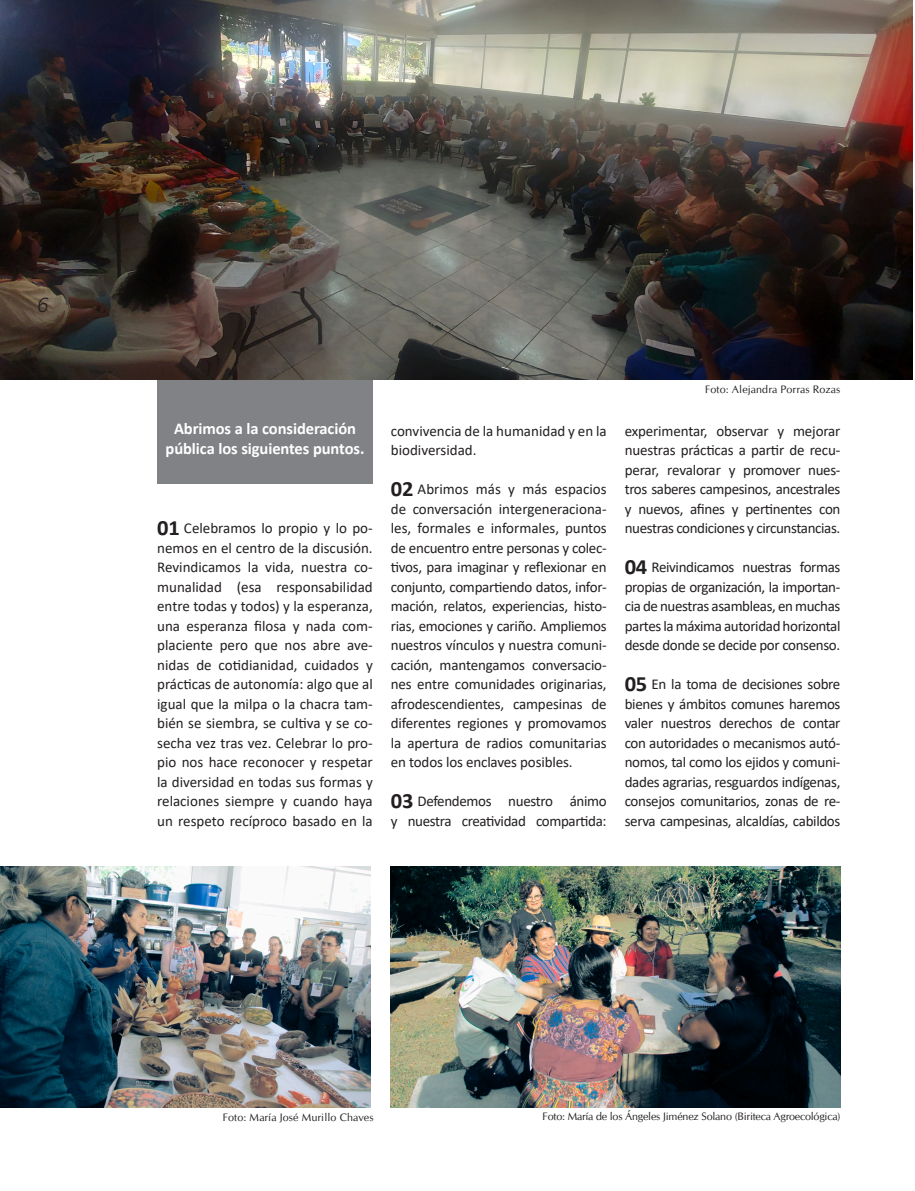
<style>
.page{position:relative;width:915px;height:1191px;background:#fff}
.page>*{position:absolute;margin:0;border:0;box-sizing:border-box;transform-origin:0 0}
.t1{font:italic 300 21px "Brix Slab";color:#231f20}
.t2{font:700 16.5px/19.5px "Calibri";letter-spacing:-.005em;color:#fff;text-align:center}
.t3{font:15px/19.5px "Calibri";letter-spacing:-.02em;color:#231f20;text-align:justify}
.t4{font:15px/19.5px "Calibri";color:#231f20}
.t5{font:10.8px "CG Omega";letter-spacing:-.02em;color:#231f20}
.t6{font:10.8px "CG Omega";letter-spacing:.01em;color:#231f20}
.s1{font-weight:700;font-size:21.9px}
</style>
<div class="page">
<div style="left:157px;top:379px;width:215px;height:104px;background:#808285"></div>
<img style="left:0;top:0;width:912px;height:379px">
<img style="left:0;top:867px;width:370px;height:240px">
<img style="left:390px;top:867px;width:450px;height:240px">
<h1 class="t1" style="left:37px;top:291px;width:13px">6</h1>
<p class="t2" style="left:165px;top:418px;width:200px">Abrimos a la consideración pública los siguientes puntos.</p>
<p class="t3" style="left:157px;top:518px;width:217px"><span class="s1">01</span> Celebramos lo propio y lo po&shy;nemos en el centro de la discusión.<br>Revindicamos la vida, nuestra co&shy;munalidad (esa responsabilidad entre todas y todos) y la esperanza, una esperanza filosa y nada com&shy;placiente pero que nos abre ave&shy;nidas de cotidianidad, cuidados y prácticas de autonomía: algo que al igual que la milpa o la chacra tam&shy;bién se siembra, se cultiva y se co&shy;secha vez tras vez. Celebrar lo pro&shy;pio nos hace reconocer y respetar la diversidad en todas sus formas y relaciones siempre y cuando haya un respeto recíproco basado en la</p>
<p class="t4" style="left:390px;top:421px;width:217px">convivencia de la humanidad y en la biodiversidad.</p>
<p class="t3" style="left:390px;top:479px;width:217px"><span class="s1">02</span> Abrimos más y más espacios de conversación intergeneraciona&shy;les, formales e informales, puntos de encuentro entre personas y colec&shy;tivos, para imaginar y reflexionar en conjunto, compartiendo datos, infor&shy;mación, relatos, experiencias, histo&shy;rias, emociones y cariño. Ampliemos nuestros vínculos y nuestra comuni&shy;cación, mantengamos conversacio&shy;nes entre comunidades originarias, afrodescendientes, campesinas de diferentes regiones y promovamos la apertura de radios comunitarias en todos los enclaves posibles.</p>
<p class="t3" style="left:390px;top:791px;width:217px"><span class="s1">03</span> Defendemos nuestro ánimo y nuestra creatividad compartida:</p>
<p class="t6" style="left:704px;top:383px;width:137px">Foto: Alejandra Porras Rozas</p>
<p class="t3" style="left:624px;top:421px;width:217px">experimentar, observar y mejorar nuestras prácticas a partir de recu&shy;perar, revalorar y promover nues&shy;tros saberes campesinos, ancestrales y nuevos, afines y pertinentes con nuestras condiciones y circunstancias.</p>
<p class="t3" style="left:624px;top:557px;width:217px"><span class="s1">04</span> Reivindicamos nuestras formas propias de organización, la importan&shy;cia de nuestras asambleas, en muchas partes la máxima autoridad horizontal desde donde se decide por consenso.</p>
<p class="t3" style="left:624px;top:674px;width:217px"><span class="s1">05</span> En la toma de decisiones sobre bienes y ámbitos comunes haremos valer nuestros derechos de contar con autoridades o mecanismos autó&shy;nomos, tal como los ejidos y comuni&shy;dades agrarias, resguardos indígenas, consejos comunitarios, zonas de re&shy;serva campesinas, alcaldías, cabildos</p>
<p class="t6" style="left:223px;top:1110px;width:152px">Foto: María José Murillo Chaves</p>
<p class="t5" style="left:542px;top:1110px;width:299px">Foto: María de los Ángeles Jiménez Solano (Biriteca Agroecológica)</p>
</div>
